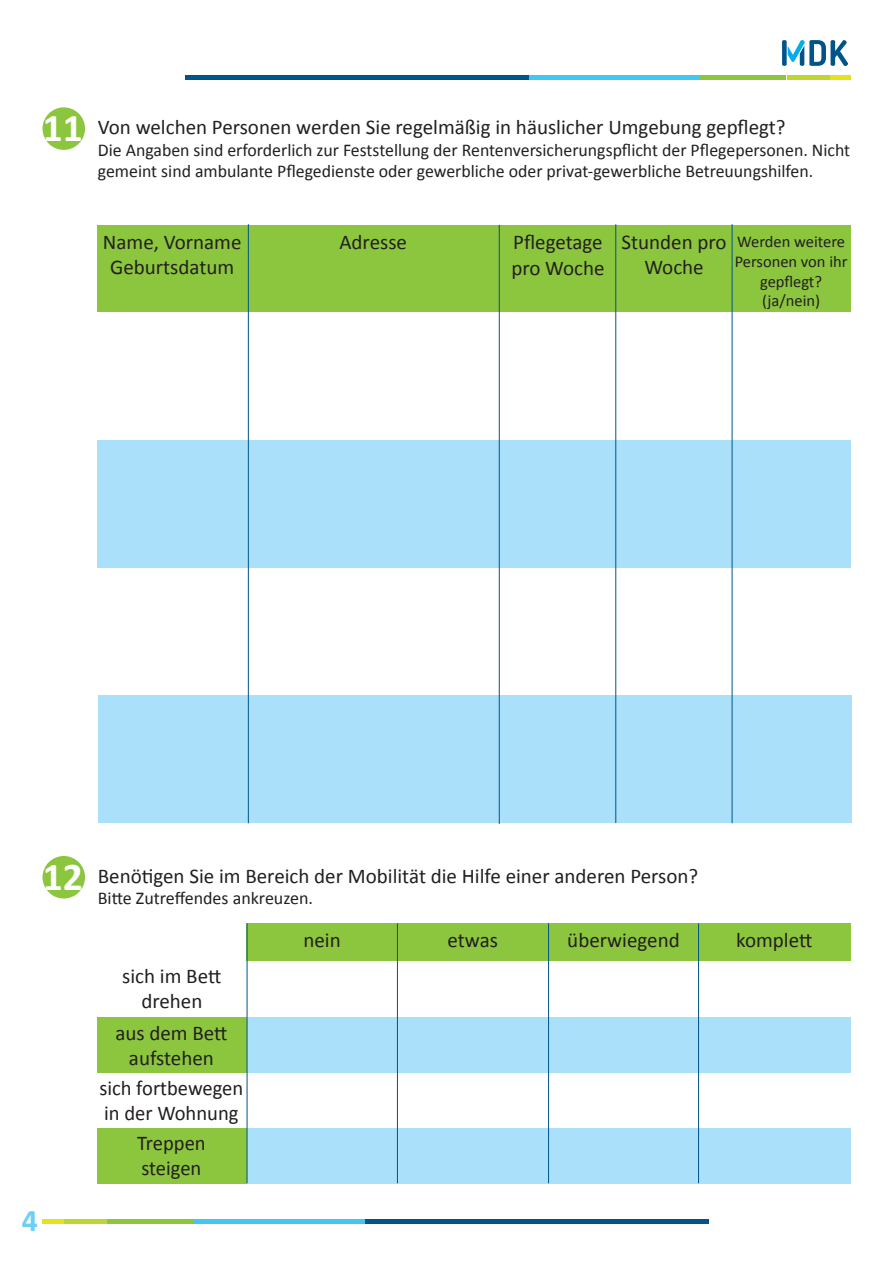
<style>
.page{position:relative;width:893px;height:1263px;background:#fff}
.page>*{position:absolute;margin:0;border:0;box-sizing:border-box;transform-origin:0 0}
.t1{font:700 39.6px "Calibri";color:#fff}
.t2{font:700 31.65px "Calibri";color:#6bcff6}
.t3{font:21px/25.2px "Calibri";color:#231f20;text-align:center}
.t4{font:18px/21.6px "Calibri";color:#231f20}
.t5{font:16.5px/19.8px "Calibri";color:#231f20;text-align:center}
</style>
<div class="page">
<svg style="left:782px;top:40px;width:66px;height:26px"></svg>
<hr style="left:185px;top:76px;width:344px;height:4px;background:#01548a">
<hr style="left:529px;top:76px;width:171px;height:4px;background:#40c7f4">
<hr style="left:700px;top:76px;width:86px;height:4px;background:#8bc63e">
<hr style="left:829px;top:76px;width:22px;height:4px;background:#e2e318">
<hr style="left:786px;top:76px;width:43px;height:4px;background:#bed630">
<div style="left:365px;top:1219px;width:343px;height:5px;background:#01548a"></div>
<div style="left:193px;top:1219px;width:172px;height:5px;background:#40c7f4"></div>
<div style="left:107px;top:1219px;width:86px;height:5px;background:#8bc63e"></div>
<div style="left:43px;top:1219px;width:21px;height:5px;background:#e2e318"></div>
<div style="left:64px;top:1219px;width:43px;height:5px;background:#bed630"></div>
<div style="left:43px;top:107px;width:42px;height:43px;background:#8bc63e;border-radius:50%"></div>
<div style="left:97px;top:225px;width:753px;height:87px;background:#8bc63e"></div>
<div style="left:97px;top:441px;width:753px;height:127px;background:#aae0f9"></div>
<div style="left:98px;top:696px;width:753px;height:127px;background:#aae0f9"></div>
<div style="left:43px;top:856px;width:42px;height:42px;background:#8bc63e;border-radius:50%"></div>
<div style="left:247px;top:923px;width:604px;height:37px;background:#8bc63e"></div>
<div style="left:247px;top:1017px;width:603px;height:55px;background:#aae0f9"></div>
<div style="left:247px;top:1128px;width:603px;height:55px;background:#aae0f9"></div>
<hr style="left:397px;top:923px;width:1px;height:260px;background:#01548a">
<hr style="left:548px;top:923px;width:1px;height:260px;background:#01548a">
<hr style="left:698px;top:923px;width:1px;height:260px;background:#01548a">
<div style="left:97px;top:1017px;width:150px;height:55px;background:#8bc63e"></div>
<div style="left:97px;top:1128px;width:150px;height:55px;background:#8bc63e"></div>
<hr style="left:247px;top:923px;width:1px;height:260px;background:#01548a">
<hr style="left:248px;top:224px;width:1px;height:599px;background:#01548a">
<hr style="left:499px;top:225px;width:1px;height:599px;background:#01548a">
<hr style="left:615px;top:224px;width:1px;height:599px;background:#01548a">
<hr style="left:732px;top:224px;width:1px;height:599px;background:#01548a">
<p class="t1" style="left:43px;top:103px;width:42px">11</p>
<p class="t3" style="left:98px;top:114px;width:689px">Von welchen Personen werden Sie regelmäßig in häuslicher Umgebung gepflegt?</p>
<p class="t4" style="left:98px;top:139px;width:754px">Die Angaben sind erforderlich zur Feststellung der Rentenversicherungspflicht der Pflegepersonen. Nicht gemeint sind ambulante Pflegedienste oder gewerbliche oder privat-gewerbliche Betreuungshilfen.</p>
<p class="t3" style="left:103px;top:230px;width:140px">Name, Vorname</p>
<p class="t3" style="left:110px;top:255px;width:126px">Geburtsdatum</p>
<p class="t3" style="left:339px;top:229px;width:69px">Adresse</p>
<p class="t3" style="left:511px;top:230px;width:95px;text-align:left">Pflegetage pro Woche</p>
<p class="t3" style="left:622px;top:230px;width:107px">Stunden pro<br>Woche</p>
<p class="t5" style="left:735px;top:232px;width:114px">Werden weitere<br>Personen von ihr gepflegt?</p>
<p class="t5" style="left:762px;top:291px;width:60px">(ja/nein)</p>
<p class="t1" style="left:43px;top:851px;width:42px">12</p>
<p class="t3" style="left:98px;top:863px;width:602px">Benötigen Sie im Bereich der Mobilität die Hilfe einer anderen Person?</p>
<p class="t4" style="left:98px;top:887px;width:217px">Bitte Zutreffendes ankreuzen.</p>
<p class="t3" style="left:303px;top:927px;width:39px">nein</p>
<p class="t3" style="left:448px;top:927px;width:52px">etwas</p>
<p class="t3" style="left:567px;top:927px;width:114px">überwiegend</p>
<p class="t3" style="left:736px;top:927px;width:78px">komplett</p>
<p class="t3" style="left:122px;top:963px;width:101px">sich im Bett drehen</p>
<p class="t3" style="left:115px;top:1020px;width:114px">aus dem Bett aufstehen</p>
<p class="t3" style="left:100px;top:1076px;width:145px;text-align:left">sich fortbewegen in der Wohnung</p>
<p class="t3" style="left:137px;top:1130px;width:70px">Treppen</p>
<p class="t3" style="left:141px;top:1156px;width:62px">steigen</p>
<p class="t2" style="left:22px;top:1201px;width:18px">4</p>
</div>
